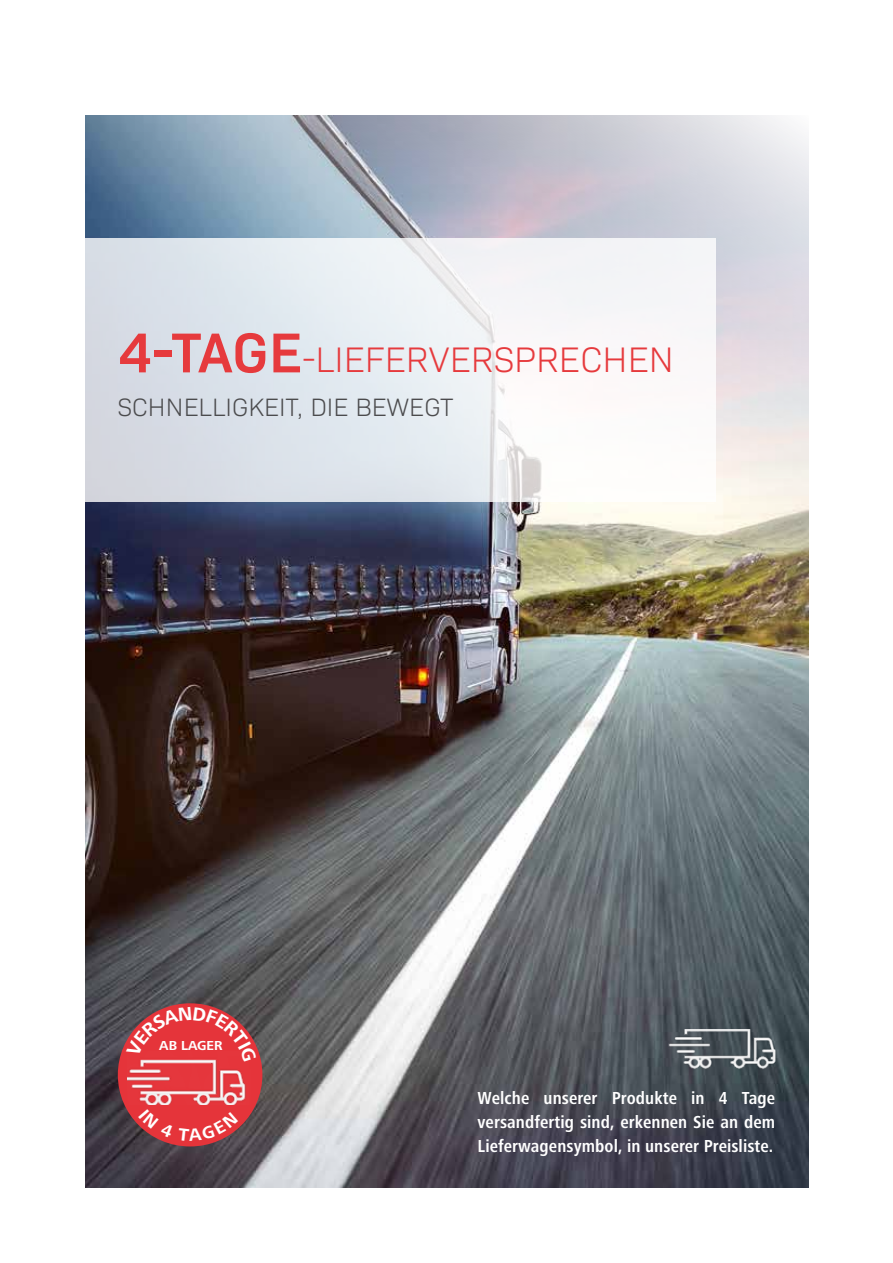
<style>
.page{position:relative;width:893px;height:1263px;background:#fff}
.page>*{position:absolute;margin:0;border:0;box-sizing:border-box;transform-origin:0 0}
.t1{font:300 36px "Bio Sans";letter-spacing:.005em;color:#e63a3d}
.t2{font:300 25.5px "Bio Sans";letter-spacing:.005em;color:#4b4b4d}
.t3{font:700 condensed 18px/24.3px "Frutiger Next LTW1 G";letter-spacing:.005em;color:#fff;text-align:justify}
.t4{font:700 13.5px "Frutiger Next LTW1 G";color:#fff}
.s1{font-weight:600;font-size:57px}
</style>
<div class="page">
<img style="left:86px;top:116px;width:723px;height:1071px">
<svg style="left:85px;top:238px;width:631px;height:263px"></svg>
<div style="left:118px;top:1003px;width:144px;height:143px;background:#e5343a;border-radius:50%"></div>
<img style="left:128px;top:1062px;width:118px;height:43px">
<img style="left:664px;top:1029px;width:120px;height:54px">
<hr style="left:892px;top:195px;width:1px;height:63px;background:#faf094">
<svg style="left:138px;top:1124px;width:100px;height:17px"></svg>
<svg style="left:126px;top:1007px;width:130px;height:55px"></svg>
<h1 class="t1" style="left:118px;top:334px;width:558px"><span class="s1">4-TAGE</span>-LIEFERVERSPRECHEN</h1>
<h2 class="t2" style="left:118px;top:389px;width:337px">SCHNELLIGKEIT, DIE BEWEGT</h2>
<p class="t4" style="left:159px;top:1038px;width:65px">AB LAGER</p>
<p class="t3" style="left:478px;top:1085px;width:299px">Welche unserer Produkte in 4 Tage versandfertig sind, erkennen Sie an dem Lieferwagensymbol, in unserer Preisliste.</p>
</div>
